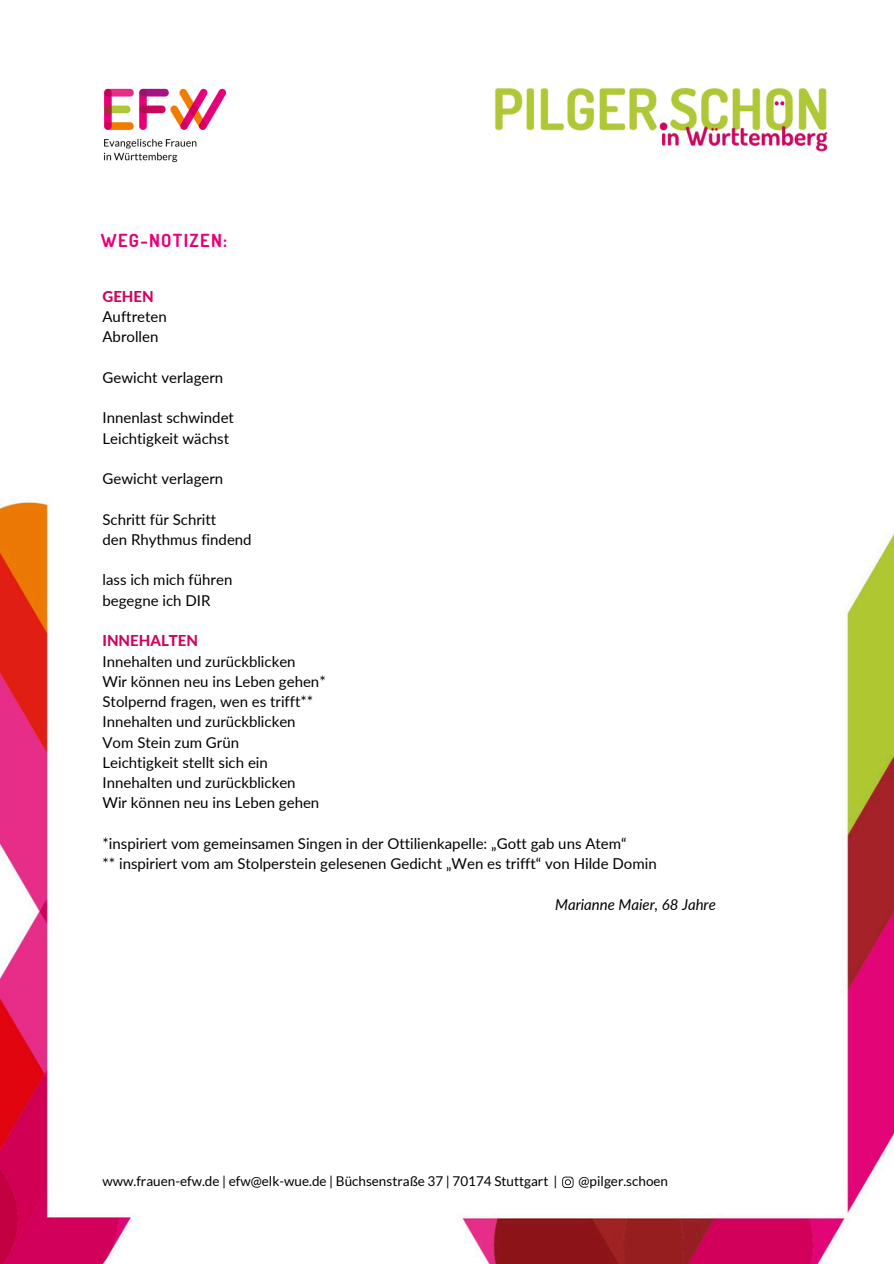
<style>
.page{position:relative;width:894px;height:1264px;background:#fff}
.page>*{position:absolute;margin:0;border:0;box-sizing:border-box;transform-origin:0 0}
.t1{font:700 18px "Dosis";letter-spacing:.07em;color:#e60078}
.t2{font:15px/20.2px "Lato";color:#000}
.t3{font:italic 15px "Lato";color:#000}
.t4{font:800 15px "Lato";color:#cd055f}
.t5{font:13.5px "Lato";color:#000}
</style>
<div class="page">
<img style="left:0;top:502px;width:132px;height:761px">
<img style="left:462px;top:534px;width:431px;height:729px">
<img style="left:103px;top:88px;width:124px;height:75px">
<img style="left:494px;top:87px;width:334px;height:65px">
<svg style="left:562px;top:1176px;width:11px;height:11px"></svg>
<p class="t1" style="left:101px;top:229px;width:128px">WEG-NOTIZEN:</p>
<p class="t4" style="left:102px;top:287px;width:53px">GEHEN</p>
<p class="t2" style="left:102px;top:306px;width:66px">Auftreten<br>Abrollen</p>
<p class="t2" style="left:102px;top:367px;width:122px">Gewicht verlagern</p>
<p class="t2" style="left:102px;top:407px;width:133px">Innenlast schwindet<br>Leichtigkeit wächst</p>
<p class="t2" style="left:102px;top:468px;width:122px">Gewicht verlagern</p>
<p class="t2" style="left:102px;top:508px;width:151px">Schritt für Schritt<br>den Rhythmus findend</p>
<p class="t2" style="left:102px;top:569px;width:131px">lass ich mich führen begegne ich DIR</p>
<p class="t4" style="left:102px;top:631px;width:97px">INNEHALTEN</p>
<p class="t2" style="left:102px;top:650px;width:225px">Innehalten und zurückblicken<br>Wir können neu ins Leben gehen*<br>Stolpernd fragen, wen es trifft**<br>Innehalten und zurückblicken<br>Vom Stein zum Grün<br>Leichtigkeit stellt sich ein<br>Innehalten und zurückblicken<br>Wir können neu ins Leben gehen</p>
<p class="t2" style="left:102px;top:832px;width:555px">*inspiriert vom gemeinsamen Singen in der Ottilienkapelle: „Gott gab uns Atem“<br>** inspiriert vom am Stolperstein gelesenen Gedicht „Wen es trifft“ von Hilde Domin</p>
<p class="t3" style="left:555px;top:894px;width:162px">Marianne Maier, 68 Jahre</p>
<p class="t5" style="left:102px;top:1172px;width:456px">www.frauen-efw.de | efw@elk-wue.de | Büchsenstraße 37 | 70174 Stuttgart |</p>
<p class="t5" style="left:578px;top:1172px;width:91px">@pilger.schoen</p>
</div>
